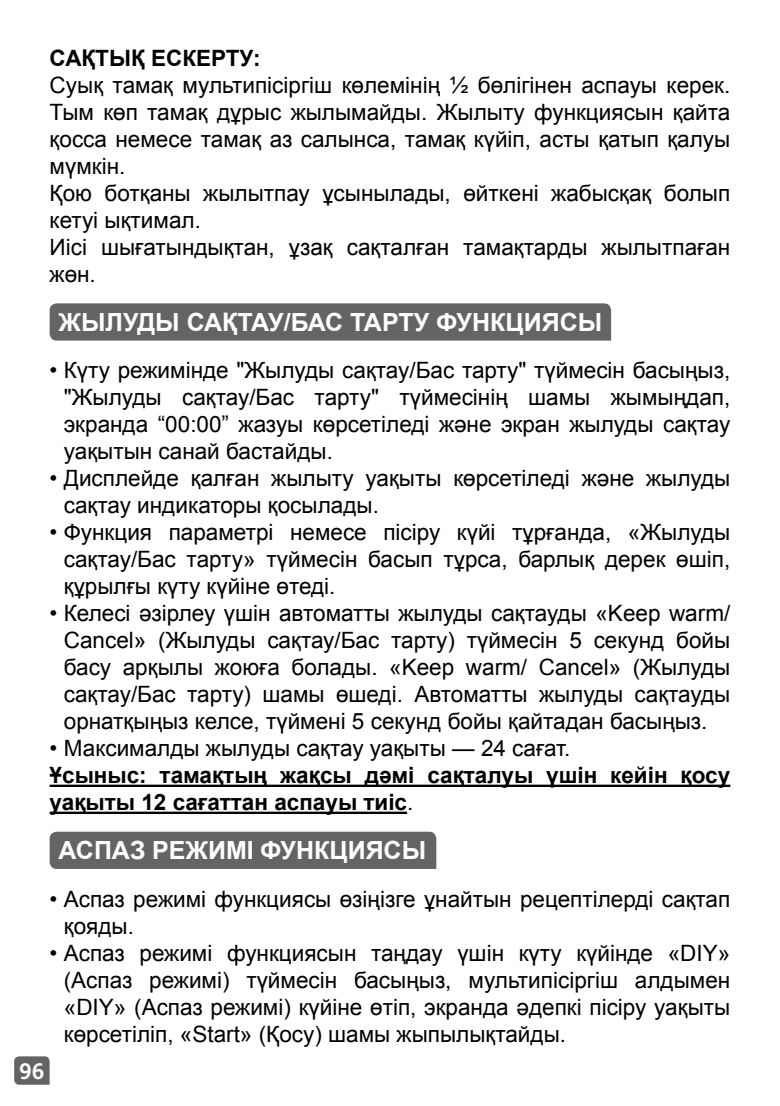
<style>
.page{position:relative;width:780px;height:1106px;background:#fff}
.page>*{position:absolute;margin:0;border:0;box-sizing:border-box;transform-origin:0 0}
.tefal--heading1{font:700 25px "Arial";color:#fff}
.tefal--body{font:22.5px/27px "Arial";color:#000;text-align:justify}
.tefal--body-2{font:700 22.5px/27px "Arial";color:#000}
.t1{font:700 22.5px "FS Albert";color:#fff}
.s1{font-weight:400}
</style>
<div class="page">
<svg style="left:14px;top:1056px;width:36px;height:28px"></svg>
<div style="left:50px;top:831px;width:386px;height:38px;background:#636466"></div>
<hr style="left:50px;top:784px;width:680px;height:3px;background:#000">
<hr style="left:50px;top:811px;width:357px;height:3px;background:#000">
<div style="left:50px;top:303px;width:561px;height:37px;background:#636466"></div>
<p class="tefal--body-2" style="left:50px;top:45px;width:212px">САҚТЫҚ ЕСКЕРТУ:</p>
<p class="tefal--body" style="left:50px;top:72px;width:682px">Суық тамақ мультипісіргіш көлемінің ½ бөлігінен аспауы керек.<br>Тым көп тамақ дұрыс жылымайды. Жылыту функциясын қайта қосса немесе тамақ аз салынса, тамақ күйіп, асты қатып қалуы мүмкін.</p>
<p class="tefal--body" style="left:50px;top:180px;width:682px">Қою ботқаны жылытпау ұсынылады, өйткені жабысқақ болып кетуі ықтимал.</p>
<p class="tefal--body" style="left:50px;top:234px;width:682px">Иісі шығатындықтан, ұзақ сақталған тамақтарды жылытпаған жөн.</p>
<p class="tefal--heading1" style="left:58px;top:305px;width:545px">ЖЫЛУДЫ САҚТАУ/БАС ТАРТУ ФУНКЦИЯСЫ</p>
<p class="tefal--body" style="left:64px;top:357px;width:668px;text-indent:-14px">• Күту режимінде "Жылуды сақтау/Бас тарту" түймесін басыңыз, "Жылуды сақтау/Бас тарту" түймесінің шамы жымыңдап, экранда “00:00” жазуы көрсетіледі және экран жылуды сақтау уақытын санай бастайды.</p>
<p class="tefal--body" style="left:64px;top:465px;width:668px;text-indent:-14px">• Дисплейде қалған жылыту уақыты көрсетіледі және жылуды сақтау индикаторы қосылады.</p>
<p class="tefal--body" style="left:64px;top:519px;width:668px;text-indent:-14px">• Функция параметрі немесе пісіру күйі тұрғанда, «Жылуды сақтау/Бас тарту» түймесін басып тұрса, барлық дерек өшіп, құрылғы күту күйіне өтеді.</p>
<p class="tefal--body" style="left:64px;top:600px;width:668px;text-indent:-14px">• Келесі әзірлеу үшін автоматты жылуды сақтауды «Keep warm/ Cancel» (Жылуды сақтау/Бас тарту) түймесін 5 секунд бойы басу арқылы жоюға болады. «Keep warm/ Cancel» (Жылуды сақтау/Бас тарту) шамы өшеді. Автоматты жылуды сақтауды орнатқыңыз келсе, түймені 5 секунд бойы қайтадан басыңыз.</p>
<p class="tefal--body" style="left:50px;top:735px;width:522px">• Максималды жылуды сақтау уақыты — 24 сағат.</p>
<p class="tefal--body-2" style="left:50px;top:762px;width:682px">Ұсыныс: тамақтың жақсы дәмі сақталуы үшін кейін қосу уақыты 12 сағаттан аспауы тиіс<span class="s1">.</span></p>
<p class="tefal--heading1" style="left:58px;top:834px;width:369px">АСПАЗ РЕЖИМІ ФУНКЦИЯСЫ</p>
<p class="tefal--body" style="left:64px;top:885px;width:668px;text-indent:-14px">• Аспаз режимі функциясы өзіңізге ұнайтын рецептілерді сақтап қояды.</p>
<p class="tefal--body" style="left:64px;top:939px;width:668px;text-indent:-14px">• Аспаз режимі функциясын таңдау үшін күту күйінде «DIY» (Аспаз режимі) түймесін басыңыз, мультипісіргіш алдымен «DIY» (Аспаз режимі) күйіне өтіп, экранда әдепкі пісіру уақыты көрсетіліп, «Start» (Қосу) шамы жыпылықтайды.</p>
<p class="t1" style="left:19px;top:1057px;width:27px">96</p>
</div>
